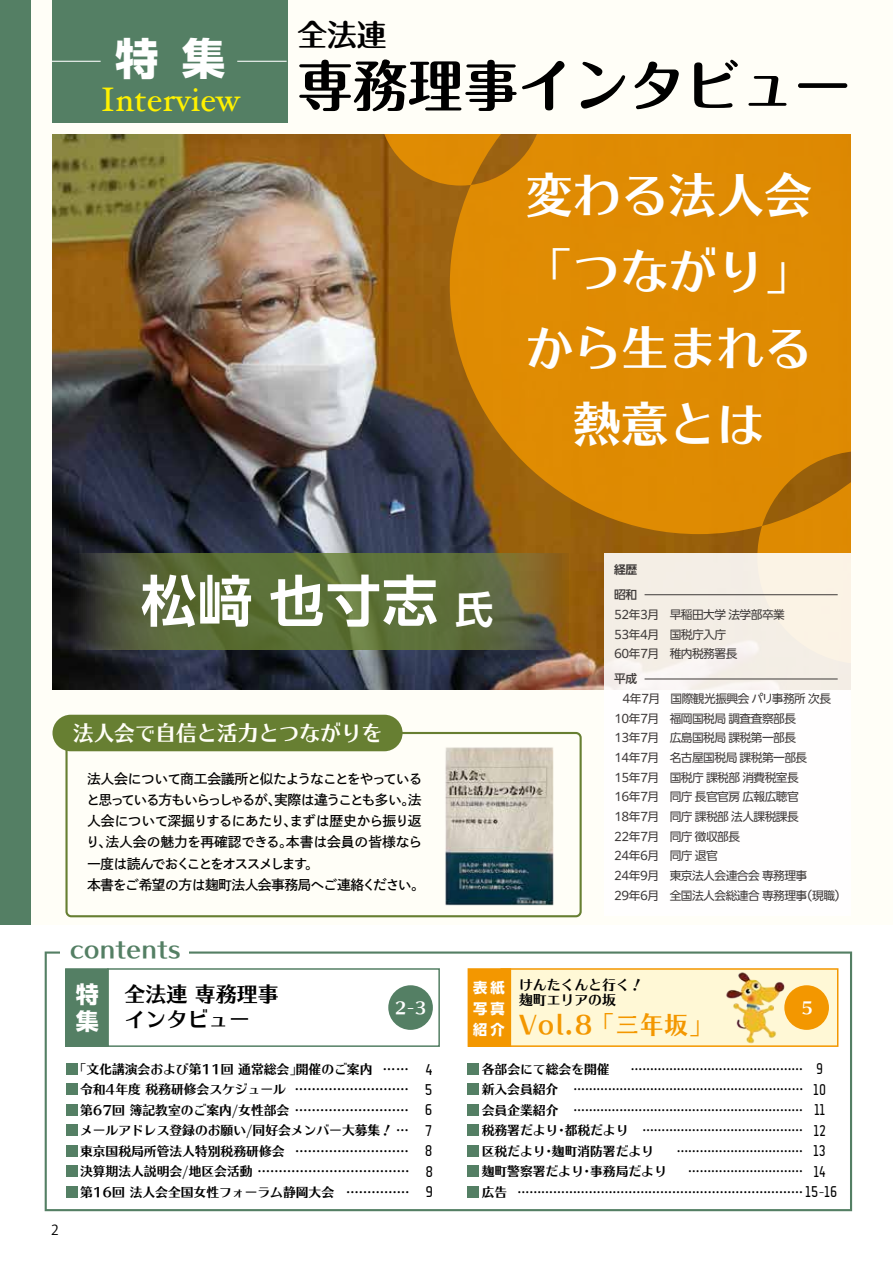
<style>
.page{position:relative;width:893px;height:1263px;background:#fffef7}
.page>*{position:absolute;margin:0;border:0;box-sizing:border-box;transform-origin:0 0}
.t1{font:700 55.35px "P Maru Fo Pro N";color:#000}
.t2{font:700 55.35px "PUD Shin Go NT Pr 6 N De";color:#fff}
.t3{font:47.85px/76.5px "UD Typos 515 Std";color:#fff;text-align:center}
.t4{font:700 43.5px "Shin Go Pro";color:#fff}
.t5{font:34.05px "Hoefler Text";color:#fff100}
.t6{font:700 29.7px "P Maru Fo Pro N";color:#000}
.t7{font:24.6px "UD Typos 515 Std";letter-spacing:.05em;color:#f39700;scale:.94 1}
.t8{font:700 23.1px/27.6px "UD Shin Go Pr 6 N";color:#fff}
.t9{font:22.35px "UD Typos 515 Std";color:#547f64}
.t10{font:21.3px "UD Typos 515 Std";color:#fffef7}
.t11{font:20.85px/25.5px "UD Typos 515 Std";color:#000}
.t12{font:16.2px "UD Typos 515 Std";color:#fff}
.t13{font:700 14.25px/21.3px "UD Shin Go Pr 6 N";color:#fff;text-align:justify}
.t14{font:13.8px/21.3px "P Bunkyu Go Pr 6 N DB";letter-spacing:-.055em;color:#000}
.t15{font:13.8px/14.9px "UD Typos 515 Std";color:#000}
.t16{font:13.8px "Koz Go Pr 6 N";color:#000}
.t17{font:12.75px/20.4px "UD Typos 515 Std";color:#000;text-align:justify}
.t18{font:12.75px/20.4px "UD Typos 515 Std";color:#000;scale:.9 1}
.t19{font:11.7px/19.6px "PUD Shin Go NT Pr 6 N";letter-spacing:-.04em;color:#3e3a39}
.t20{font:500 11.7px "PUD Shin Go NT Pr 6 N";color:#3e3a39}
.t21{font:700 11.7px "PUD Shin Go NT Pr 6 N De";color:#3e3a39}
.s1{font-size:38.25px}
.s2{font-family:"A Udimat";font-size:15.9px}
</style>
<div class="page">
<div style="left:0;top:0;width:30px;height:1263px;background:#547f64"></div>
<div style="left:0;top:925px;width:893px;height:338px;background:#fff"></div>
<img style="left:52px;top:134px;width:705px;height:556px">
<div style="left:757px;top:534px;width:93px;height:20px;background:#de8a02"></div>
<svg style="left:450px;top:134px;width:400px;height:400px;background:#d58504"></svg>
<svg style="left:378px;top:134px;width:164px;height:52px;background:#c57b08"></svg>
<svg style="left:45px;top:951px;width:807px;height:260px"></svg>
<div style="left:108px;top:969px;width:331px;height:77px;background:#fff"></div>
<div style="left:107px;top:968px;width:333px;height:79px;border:2px solid #547f64"></div>
<div style="left:388px;top:985px;width:45px;height:45px;background:#547f64;border-radius:50%"></div>
<div style="left:66px;top:969px;width:42px;height:77px;background:#547f64"></div>
<div style="left:65px;top:968px;width:44px;height:79px;border:2px solid #547f64"></div>
<div style="left:501px;top:969px;width:337px;height:77px;background:#fff8d6"></div>
<div style="left:500px;top:968px;width:338px;height:79px;border:2px solid #f39700"></div>
<div style="left:784px;top:985px;width:45px;height:45px;background:#f39700;border-radius:50%"></div>
<div style="left:468px;top:969px;width:42px;height:77px;background:#f39700"></div>
<div style="left:468px;top:968px;width:43px;height:79px;border:2px solid #f39700"></div>
<div style="left:66px;top:1063px;width:11px;height:11px;background:#547f64"></div>
<div style="left:66px;top:1084px;width:11px;height:11px;background:#547f64"></div>
<div style="left:66px;top:1104px;width:11px;height:11px;background:#547f64"></div>
<div style="left:66px;top:1125px;width:11px;height:11px;background:#547f64"></div>
<div style="left:66px;top:1145px;width:11px;height:11px;background:#547f64"></div>
<div style="left:66px;top:1166px;width:11px;height:11px;background:#547f64"></div>
<div style="left:66px;top:1186px;width:11px;height:11px;background:#547f64"></div>
<div style="left:468px;top:1063px;width:11px;height:11px;background:#547f64"></div>
<div style="left:468px;top:1084px;width:11px;height:11px;background:#547f64"></div>
<div style="left:468px;top:1104px;width:11px;height:11px;background:#547f64"></div>
<div style="left:468px;top:1125px;width:11px;height:11px;background:#547f64"></div>
<div style="left:468px;top:1145px;width:11px;height:11px;background:#547f64"></div>
<div style="left:468px;top:1166px;width:11px;height:11px;background:#547f64"></div>
<div style="left:468px;top:1186px;width:11px;height:11px;background:#547f64"></div>
<img style="left:723px;top:970px;width:64px;height:75px">
<div style="left:60px;top:941px;width:129px;height:23px;background:#fff"></div>
<div style="left:53px;top:0;width:235px;height:122px;background:#547f64"></div>
<hr style="left:51px;top:61px;width:50px;height:1px;background:#fff">
<hr style="left:237px;top:61px;width:50px;height:1px;background:#fff">
<div style="left:65px;top:732px;width:517px;height:185px;border:2px solid #677f32;border-radius:5px"></div>
<img style="left:445px;top:743px;width:137px;height:168px">
<div style="left:52px;top:715px;width:351px;height:36px;background:#677f32;border-radius:18px"></div>
<div style="left:604px;top:554px;width:246px;height:362px;background:linear-gradient(to bottom,#f5eee4,#fff)"></div>
<svg style="left:66px;top:554px;width:502px;height:95px;background:#5a6536"></svg>
<hr style="left:645px;top:594px;width:193px;height:1px;background:#3e3a39">
<hr style="left:645px;top:679px;width:193px;height:1px;background:#3e3a39">
<h3 class="t4" style="left:115px;top:24px;width:112px">特集</h3>
<h3 class="t5" style="left:101px;top:80px;width:141px">Interview</h3>
<h3 class="t6" style="left:297px;top:11px;width:91px">全法連</h3>
<h1 class="t1" style="left:297px;top:42px;width:554px">専務理事インタビュー</h1>
<h2 class="t3" style="left:525px;top:154px;width:288px">変わる法人会「つながり」から生まれる熱意とは</h2>
<h1 class="t2" style="left:141px;top:570px;width:354px">松﨑 也寸志<span class="s1">氏</span></h1>
<h3 class="t10" style="left:73px;top:715px;width:310px">法人会で自信と活力とつながりを</h3>
<p class="t14" style="left:86px;top:768px;width:340px">法人会について商工会議所と似たようなことをやっていると思っている方もいらっしゃるが、実際は違うことも多い。法人会について深掘りするにあたり、まずは歴史から振り返り、法人会の魅力を再確認できる。本書は会員の皆様なら一度は読んでおくことをオススメします。<br>本書をご希望の方は麹町法人会事務局へご連絡ください。</p>
<p class="t21" style="left:614px;top:563px;width:24px">経歴</p>
<p class="t20" style="left:614px;top:588px;width:24px">昭和</p>
<p class="t19" style="left:614px;top:605px;width:172px">52年3月　早稲田大学 法学部卒業<br>53年4月　国税庁入庁<br>60年7月　稚内税務署長</p>
<p class="t20" style="left:614px;top:672px;width:24px">平成</p>
<p class="t19" style="left:614px;top:689px;width:233px;text-indent:8px">4年7月　国際観光振興会 パリ事務所 次長<br>10年7月　福岡国税局 調査査察部長<br>13年7月　広島国税局 課税第一部長<br>14年7月　名古屋国税局 課税第一部長<br>15年7月　国税庁 課税部 消費税室長<br>16年7月　同庁 長官官房 広報広聴官<br>18年7月　同庁 課税部 法人課税課長<br>22年7月　同庁 徴収部長<br>24年6月　同庁 退官<br>24年9月　東京法人会連合会 専務理事<br>29年6月　全国法人会総連合 専務理事（現職）</p>
<p class="t16" style="left:51px;top:1222px;width:9px">2</p>
<h3 class="t9" style="left:70px;top:931px;width:113px">contents</h3>
<h3 class="t11" style="left:125px;top:980px;width:155px">全法連 専務理事インタビュー</h3>
<h3 class="t8" style="left:76px;top:980px;width:24px">特集</h3>
<h3 class="t12" style="left:394px;top:994px;width:34px">2-3</h3>
<p class="t17" style="left:74px;top:1058px;width:360px">「文化講演会および第11回 通常総会」開催のご案内 …… <span class="s2">4</span></p>
<p class="t17" style="left:80px;top:1078px;width:354px">令和4年度 税務研修会スケジュール ……………………… <span class="s2">5</span>第67回 簿記教室のご案内/女性部会 ……………………… <span class="s2">6</span>メールアドレス登録のお願い/同好会メンバー大募集！ … <span class="s2">7</span>東京国税局所管法人特別税務研修会 ……………………… <span class="s2">8</span></p>
<p class="t17" style="left:80px;top:1160px;width:355px">決算期法人説明会/地区会活動 ……………………………… <span class="s2">8</span>第16回 法人会全国女性フォーラム静岡大会 …………… <span class="s2">9</span></p>
<p class="t13" style="left:473px;top:976px;width:33px">表紙写真紹介</p>
<p class="t15" style="left:519px;top:976px;width:126px">けんたくんと行く！麹町エリアの坂</p>
<h3 class="t7" style="left:519px;top:1004px;width:207px">Vol.8 「三年坂」</h3>
<h3 class="t12" style="left:801px;top:994px;width:14px">5</h3>
<p class="t17" style="left:482px;top:1058px;width:129px">各部会にて総会を開催</p>
<p class="t18" style="left:482px;top:1058px;width:396px;text-indent:149px">……………………………………… <span class="s2">9</span>新入会員紹介 …………………………………………………… <span class="s2">10</span>会員企業紹介 …………………………………………………… <span class="s2">11</span>税務署だより・都税だより　…………………………………… <span class="s2">12</span>区税だより・麹町消防署だより　 …………………………… <span class="s2">13</span>麹町警察署だより・事務局だより　 ………………………… <span class="s2">14</span>広告 ……………………………………………………………… <span class="s2">15</span>-<span class="s2">16</span></p>
</div>
